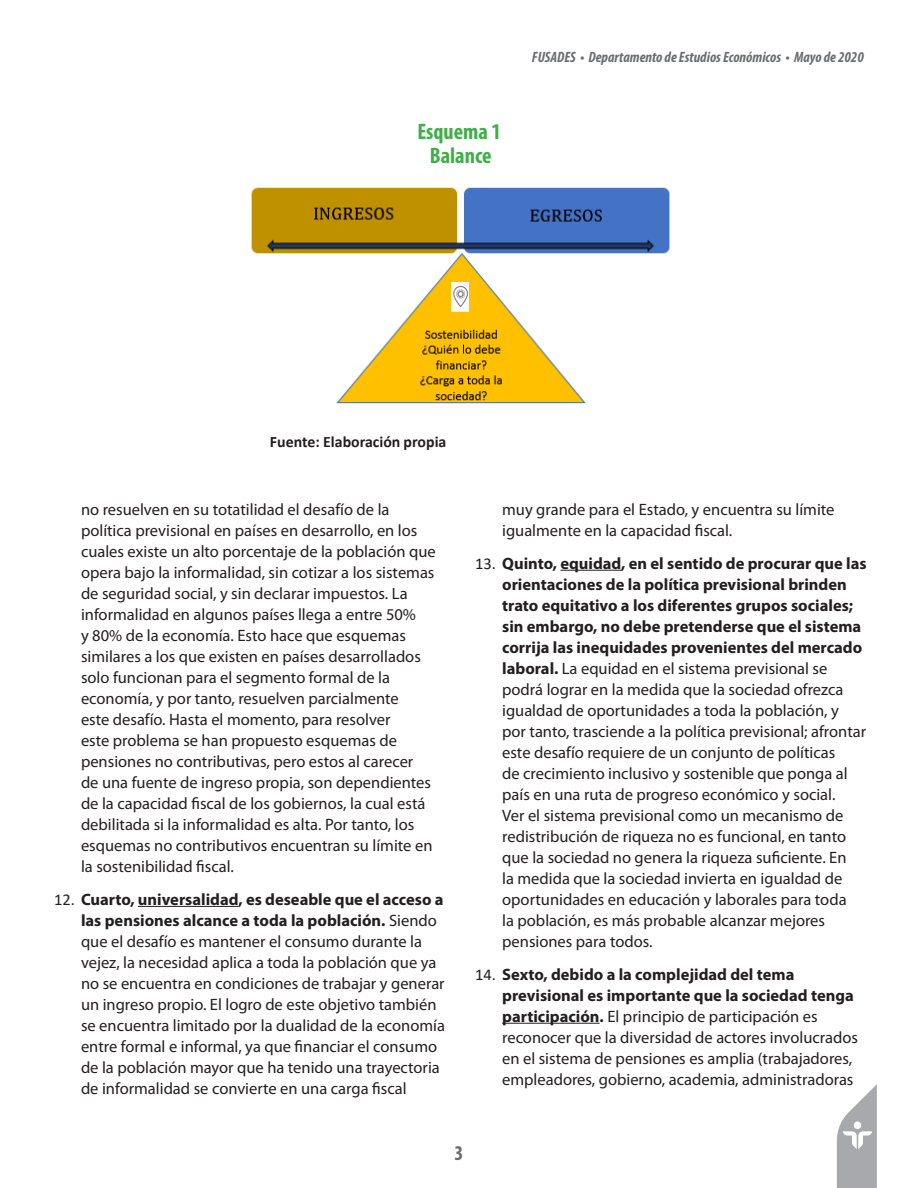
<style>
.page{position:relative;width:918px;height:1188px;background:#fff}
.page>*{position:absolute;margin:0;border:0;box-sizing:border-box;transform-origin:0 0}
.titulo_cuadro-grafic{font:700 condensed 22.5px/24px "Myriad Pro";color:#40ae49;text-align:center}
.t1{font:700 condensed 21px "Myriad Pro";color:#6c6d70}
.t2{font:16.5px/21px "Myriad Pro";color:#231f20}
.t3{font:700 15.9px "Calibri";color:#231f20}
.t4{font:italic 700 condensed 15px "Myriad Pro";color:#6c6d70}
.s1{font-family:"Calibri"}
.s2{font-weight:700}
</style>
<div class="page">
<svg style="left:837px;top:1084px;width:40px;height:104px"></svg>
<hr style="left:138px;top:906px;width:100px;height:1px;background:#231f20">
<hr style="left:560px;top:570px;width:61px;height:1px;background:#231f20">
<hr style="left:502px;top:1023px;width:98px;height:1px;background:#231f20">
<img style="left:251px;top:187px;width:419px;height:217px">
<p class="titulo_cuadro-grafic" style="left:417px;top:119px;width:85px">Esquema 1<br>Balance</p>
<p class="t4" style="left:532px;top:48px;width:333px">FUSADES • Departamento de Estudios Económicos • Mayo de 2020</p>
<p class="t3" style="left:270px;top:430px;width:178px">Fuente: Elaboración propia</p>
<p class="t2" style="left:81px;top:498px;width:356px">no resuelven en su totatilidad el desafío de la política previsional en países en desarrollo, en los cuales existe un alto porcentaje de la población que opera bajo la informalidad, sin cotizar a los sistemas de seguridad social, y sin declarar impuestos. La informalidad en algunos países llega a entre 50%<br>y 80% de la economía. Esto hace que esquemas similares a los que existen en países desarrollados solo funcionan para el segmento formal de la economía, y por tanto, resuelven parcialmente<br>este desafío. Hasta el momento, para resolver<br>este problema se han propuesto esquemas de pensiones no contributivas, pero estos al carecer<br>de una fuente de ingreso propia, son dependientes de la capacidad fiscal de los gobiernos, la cual está debilitada si la informalidad es alta. Por tanto, los esquemas no contributivos encuentran su límite en la sostenibilidad fiscal.</p>
<p class="t2" style="left:81px;top:888px;width:366px;text-indent:-27px"><span class="s1">12.</span> <span class="s2">Cuarto, universalidad, es deseable que el acceso a las pensiones alcance a toda la población.</span> Siendo que el desafío es mantener el consumo durante la vejez, la necesidad aplica a toda la población que ya no se encuentra en condiciones de trabajar y generar un ingreso propio. El logro de este objetivo también se encuentra limitado por la dualidad de la economía entre formal e informal, ya que financiar el consumo de la población mayor que ha tenido una trayectoria de informalidad se convierte en una carga fiscal</p>
<p class="t2" style="left:502px;top:498px;width:334px">muy grande para el Estado, y encuentra su límite igualmente en la capacidad fiscal.</p>
<p class="t2" style="left:502px;top:552px;width:366px;text-indent:-27px"><span class="s1">13.</span> <span class="s2">Quinto, equidad, en el sentido de procurar que las orientaciones de la política previsional brinden trato equitativo a los diferentes grupos sociales; sin embargo, no debe pretenderse que el sistema corrija las inequidades provenientes del mercado laboral.</span> La equidad en el sistema previsional se podrá lograr en la medida que la sociedad ofrezca igualdad de oportunidades a toda la población, y por tanto, trasciende a la política previsional; afrontar este desafío requiere de un conjunto de políticas<br>de crecimiento inclusivo y sostenible que ponga al país en una ruta de progreso económico y social.<br>Ver el sistema previsional como un mecanismo de redistribución de riqueza no es funcional, en tanto que la sociedad no genera la riqueza suficiente. En<br>la medida que la sociedad invierta en igualdad de oportunidades en educación y laborales para toda<br>la población, es más probable alcanzar mejores pensiones para todos.</p>
<p class="t2" style="left:502px;top:963px;width:357px;text-indent:-27px"><span class="s1">14.</span> <span class="s2">Sexto, debido a la complejidad del tema previsional es importante que la sociedad tenga participación.</span> El principio de participación es reconocer que la diversidad de actores involucrados en el sistema de pensiones es amplia (trabajadores, empleadores, gobierno, academia, administradoras</p>
<p class="t1" style="left:455px;top:1140px;width:10px">3</p>
</div>
